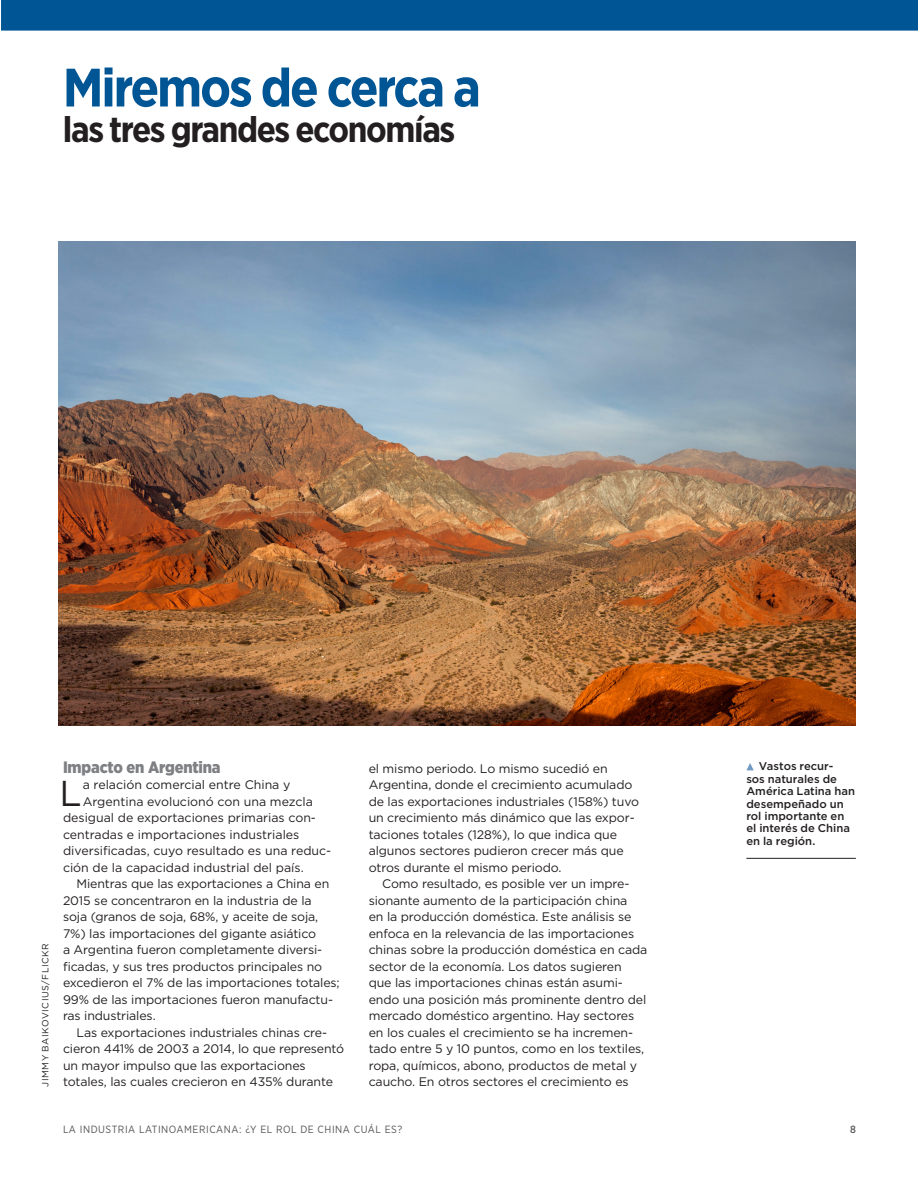
<style>
.page{position:relative;width:918px;height:1188px;background:#fff}
.page>*{position:absolute;margin:0;border:0;box-sizing:border-box;transform-origin:0 0}
.t1{font:700 54px "Gotham Narrow";letter-spacing:-.04em;color:#005595}
.t2{font:700 36px "Gotham Narrow";letter-spacing:-.04em;color:#231f20}
.t3{font:36px "Gotham";color:#231f20}
.t4{font:900 16.5px "Gotham Narrow";letter-spacing:-.01em;color:#7e8083}
.t5{font:12.3px/16.5px "Gotham";letter-spacing:-.01em;color:#231f20}
.t6{font:500 11.25px/12.3px "Gotham";color:#231f20}
.t7{font:10.5px "Gotham Narrow";letter-spacing:.05em;color:#57585a}
.t8{font:500 10.5px "Gotham Narrow";color:#57585a}
.t9{font:9px "Gotham";letter-spacing:.065em;color:#231f20}
</style>
<div class="page">
<hr style="left:0;top:0;width:1px;height:31px;background:#005595">
<div style="left:1px;top:0;width:917px;height:31px;background:#005595"></div>
<img style="left:58px;top:241px;width:798px;height:485px">
<hr style="left:746px;top:858px;width:110px;height:1px;background:#231f20">
<svg style="left:746px;top:763px;width:8px;height:7px"></svg>
<h1 class="t1" style="left:63px;top:53px;width:420px">Miremos de cerca a</h1>
<h2 class="t2" style="left:63px;top:107px;width:394px">las tres grandes economías</h2>
<p class="t9" style="left:40px;top:1087px;width:145px;rotate:-90deg">JIMMY BAIKOVICIUS/FLICKR</p>
<h3 class="t4" style="left:63px;top:756px;width:159px">Impacto en Argentina</h3>
<h2 class="t3" style="left:59px;top:770px;width:24px">L</h2>
<p class="t5" style="left:83px;top:776px;width:209px">a relación comercial entre China y</p>
<p class="t5" style="left:83px;top:793px;width:232px">Argentina evolucionó con una mezcla</p>
<p class="t5" style="left:63px;top:809px;width:255px">desigual de exportaciones primarias con-</p>
<p class="t5" style="left:63px;top:826px;width:238px">centradas e importaciones industriales</p>
<p class="t5" style="left:63px;top:842px;width:270px">diversificadas, cuyo resultado es una reduc-</p>
<p class="t5" style="left:63px;top:859px;width:242px">ción de la capacidad industrial del país.</p>
<p class="t5" style="left:76px;top:875px;width:254px">Mientras que las exportaciones a China en</p>
<p class="t5" style="left:63px;top:892px;width:250px">2015 se concentraron en la industria de la</p>
<p class="t5" style="left:63px;top:908px;width:257px">soja (granos de soja, 68%, y aceite de soja,</p>
<p class="t5" style="left:63px;top:925px;width:255px">7%) las importaciones del gigante asiático</p>
<p class="t5" style="left:63px;top:941px;width:261px">a Argentina fueron completamente diversi-</p>
<p class="t5" style="left:63px;top:958px;width:261px">ficadas, y sus tres productos principales no</p>
<p class="t5" style="left:63px;top:974px;width:278px">excedieron el 7% de las importaciones totales;</p>
<p class="t5" style="left:63px;top:991px;width:272px">99% de las importaciones fueron manufactu-</p>
<p class="t5" style="left:63px;top:1007px;width:94px">ras industriales.</p>
<p class="t5" style="left:76px;top:1024px;width:252px">Las exportaciones industriales chinas cre-</p>
<p class="t5" style="left:63px;top:1040px;width:283px">cieron 441% de 2003 a 2014, lo que representó</p>
<p class="t5" style="left:63px;top:1057px;width:244px">un mayor impulso que las exportaciones</p>
<p class="t5" style="left:63px;top:1073px;width:272px">totales, las cuales crecieron en 435% durante</p>
<p class="t5" style="left:369px;top:760px;width:272px">el mismo periodo. Lo mismo sucedió en Argentina, donde el crecimiento acumulado de las exportaciones industriales (158%) tuvo un crecimiento más dinámico que las expor&shy;taciones totales (128%), lo que indica que algunos sectores pudieron crecer más que otros durante el mismo periodo.</p>
<p class="t5" style="left:369px;top:875px;width:280px;text-indent:14px">Como resultado, es posible ver un impre&shy;sionante aumento de la participación china<br>en la producción doméstica. Este análisis se enfoca en la relevancia de las importaciones chinas sobre la producción doméstica en cada sector de la economía. Los datos sugieren que las importaciones chinas están asumi&shy;endo una posición más prominente dentro del mercado doméstico argentino. Hay sectores en los cuales el crecimiento se ha incremen&shy;tado entre 5 y 10 puntos, como en los textiles, ropa, químicos, abono, productos de metal y caucho. En otros sectores el crecimiento es</p>
<p class="t6" style="left:746px;top:760px;width:110px;text-indent:13px">Vastos recur-<br>sos naturales de<br>América Latina han desempeñado un rol importante en el interés de China en la región.</p>
<p class="t7" style="left:63px;top:1123px;width:341px">LA INDUSTRIA LATINOAMERICANA: ¿Y EL ROL DE CHINA CUÁL ES?</p>
<p class="t8" style="left:850px;top:1123px;width:7px">8</p>
</div>
